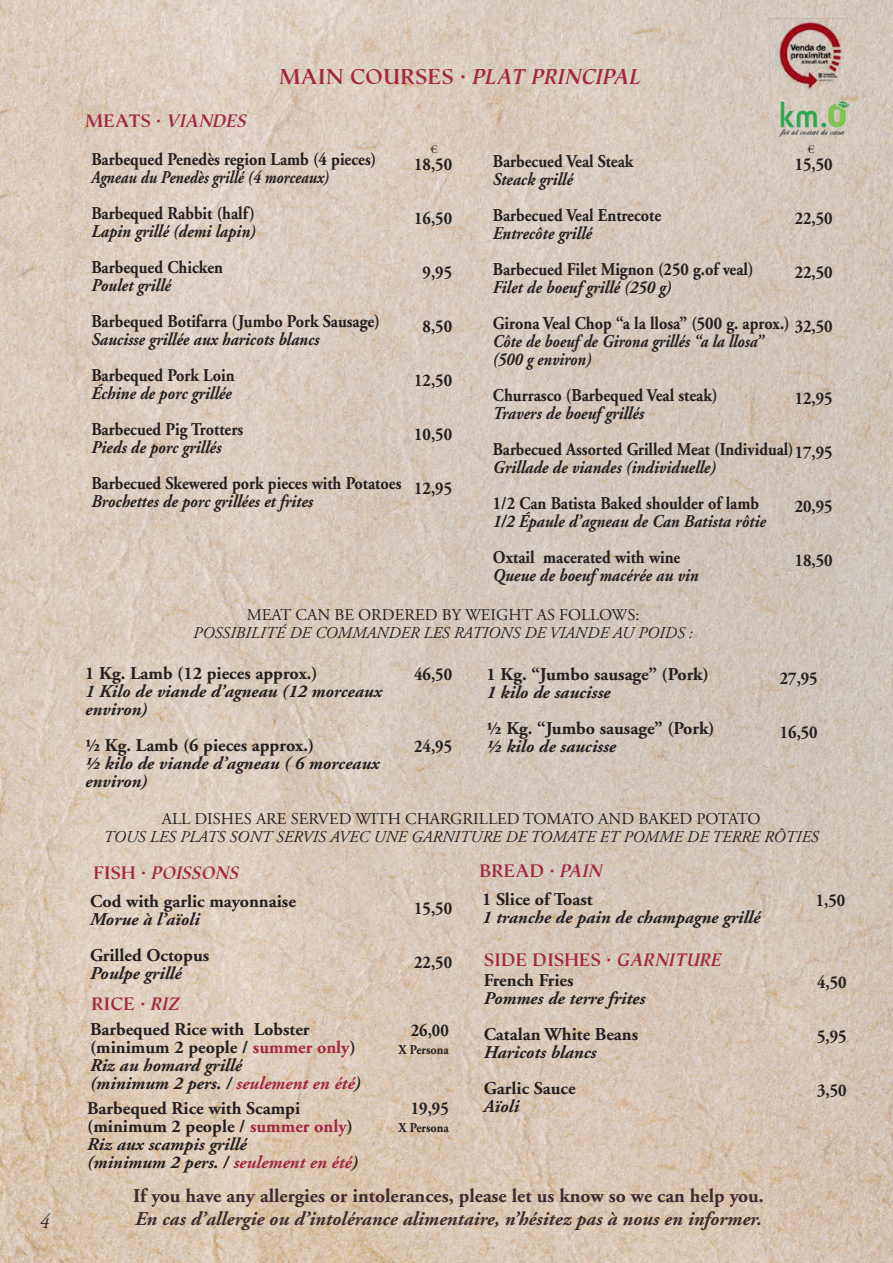
<style>
.page{position:relative;width:893px;height:1263px;background:#fff}
.page>*{position:absolute;margin:0;border:0;box-sizing:border-box;transform-origin:0 0}
.t1{font:italic 700 21.45px "Semper";letter-spacing:.05em;color:#a22842}
.t2{font:italic 21px "Adobe Garamond LT";color:#231f20;scale:.88 1}
.t3{font:italic 700 19.5px "Adobe Garamond LT";color:#3f2a2f}
.t4{font:700 19.5px "Adobe Garamond LT";color:#3f2a2f}
.t5{font:700 18px "Adobe Garamond LT";color:#231f20;scale:.9 1}
.t6{font:700 18px/18px "Adobe Garamond LT";color:#231f20}
.t7{font:italic 700 18px "Adobe Garamond LT";color:#231f20;scale:.9 1}
.t8{font:italic 700 18px/18px "Adobe Garamond LT";color:#231f20}
.t9{font:italic 700 18px/18px "Adobe Garamond LT";color:#231f20;scale:.87 1}
.t10{font:700 18px "Adobe Garamond LT";color:#231f20;scale:.89 1}
.t11{font:700 18px "Semper";letter-spacing:.05em;color:#a22842}
.t12{font:italic 700 18px "Adobe Garamond LT";color:#231f20;scale:.84 1}
.t13{font:italic 700 18px "Semper";letter-spacing:.05em;color:#a22842}
.t14{font:italic 16.5px "Adobe Garamond LT";color:#231f20}
.t15{font:16.5px "Adobe Garamond LT";color:#231f20}
.t16{font:700 13.5px "Adobe Garamond LT";color:#231f20;scale:.9 1}
.t17{font:12px "Adobe Garamond LT";color:#231f20}
.s1{font-style:normal}
.s2{font-style:italic}
.s3{color:#a22842}
.s4{font-style:italic;color:#a22842}
</style>
<div class="page">
<img style="left:0;top:0;width:893px;height:1263px">
<img style="left:770px;top:19px;width:82px;height:74px">
<img style="left:776px;top:95px;width:77px;height:44px">
<p class="t2" style="left:40px;top:1208px;width:12px">4</p>
<p class="t13" style="left:85px;top:110px;width:162px"><span class="s1">MEATS ·</span> VIANDES</p>
<p class="t1" style="left:279px;top:64px;width:362px"><span class="s1">MAIN COURSES ·</span> PLAT PRINCIPAL</p>
<p class="t5" style="left:91px;top:148px;width:318px">Barbequed Penedès region Lamb (4 pieces)</p>
<p class="t12" style="left:91px;top:166px;width:284px">Agneau du Penedès grillé (4 morceaux)</p>
<p class="t5" style="left:91px;top:202px;width:183px">Barbequed Rabbit (half)</p>
<p class="t7" style="left:91px;top:220px;width:184px">Lapin grillé (demi lapin)</p>
<p class="t5" style="left:91px;top:256px;width:148px">Barbequed Chicken</p>
<p class="t7" style="left:91px;top:274px;width:90px">Poulet grillé</p>
<p class="t5" style="left:91px;top:310px;width:322px">Barbequed Botifarra (Jumbo Pork Sausage)</p>
<p class="t7" style="left:91px;top:328px;width:255px">Saucisse grillée aux haricots blancs</p>
<p class="t5" style="left:91px;top:364px;width:161px">Barbequed Pork Loin</p>
<p class="t7" style="left:91px;top:382px;width:157px">Échine de porc grillée</p>
<p class="t5" style="left:91px;top:418px;width:170px">Barbecued Pig Trotters</p>
<p class="t7" style="left:91px;top:436px;width:146px">Pieds de porc grillés</p>
<p class="t5" style="left:91px;top:472px;width:346px">Barbecued Skewered pork pieces with Potatoes</p>
<p class="t7" style="left:91px;top:490px;width:248px">Brochettes de porc grillées et frites</p>
<p class="t17" style="left:431px;top:142px;width:8px">€</p>
<p class="t17" style="left:808px;top:142px;width:8px">€</p>
<p class="t5" style="left:493px;top:151px;width:158px">Barbecued Veal Steak</p>
<p class="t7" style="left:493px;top:169px;width:90px">Steack grillé</p>
<p class="t5" style="left:493px;top:205px;width:189px">Barbecued Veal Entrecote</p>
<p class="t7" style="left:493px;top:223px;width:112px">Entrecôte grillé</p>
<p class="t5" style="left:493px;top:259px;width:291px">Barbecued Filet Mignon (250 g.of veal)</p>
<p class="t7" style="left:493px;top:277px;width:200px">Filet de boeuf grillé (250 g)</p>
<p class="t5" style="left:493px;top:313px;width:331px">Girona Veal Chop “a la llosa” (500 g. aprox.)</p>
<p class="t9" style="left:493px;top:333px;width:313px">Côte de boeuf de Girona grillés “a la llosa” (500 g environ)</p>
<p class="t5" style="left:493px;top:385px;width:251px">Churrasco (Barbequed Veal steak)</p>
<p class="t7" style="left:493px;top:403px;width:170px">Travers de boeuf grillés</p>
<p class="t10" style="left:493px;top:439px;width:340px">Barbecued Assorted Grilled Meat (Individual)</p>
<p class="t7" style="left:493px;top:457px;width:249px">Grillade de viandes (individuelle)</p>
<p class="t5" style="left:493px;top:493px;width:297px">1/2 Can Batista Baked shoulder of lamb</p>
<p class="t7" style="left:493px;top:511px;width:305px">1/2 Épaule d’agneau de Can Batista rôtie</p>
<p class="t5" style="left:493px;top:547px;width:210px">Oxtail macerated with wine</p>
<p class="t7" style="left:493px;top:565px;width:230px">Queue de boeuf macérée au vin</p>
<p class="t5" style="left:414px;top:153px;width:44px">18,50</p>
<p class="t5" style="left:414px;top:207px;width:44px">16,50</p>
<p class="t5" style="left:423px;top:261px;width:34px">9,95</p>
<p class="t5" style="left:423px;top:315px;width:34px">8,50</p>
<p class="t5" style="left:414px;top:369px;width:44px">12,50</p>
<p class="t5" style="left:414px;top:423px;width:44px">10,50</p>
<p class="t5" style="left:414px;top:477px;width:44px">12,95</p>
<p class="t5" style="left:795px;top:153px;width:44px">15,50</p>
<p class="t5" style="left:795px;top:207px;width:44px">22,50</p>
<p class="t5" style="left:795px;top:261px;width:44px">22,50</p>
<p class="t5" style="left:795px;top:315px;width:44px">32,50</p>
<p class="t5" style="left:795px;top:387px;width:44px">12,95</p>
<p class="t5" style="left:795px;top:441px;width:44px">17,95</p>
<p class="t5" style="left:795px;top:495px;width:44px">20,95</p>
<p class="t5" style="left:795px;top:549px;width:44px">18,50</p>
<p class="t15" style="left:247px;top:605px;width:394px">MEAT CAN BE ORDERED BY WEIGHT AS FOLLOWS:</p>
<p class="t14" style="left:193px;top:623px;width:501px">POSSIBILITÉ DE COMMANDER LES RATIONS DE VIANDE AU POIDS :</p>
<p class="t6" style="left:85px;top:664px;width:234px">1 Kg. Lamb (12 pieces approx.)</p>
<p class="t8" style="left:85px;top:682px;width:298px">1 Kilo de viande d’agneau (12 morceaux environ)</p>
<p class="t6" style="left:85px;top:736px;width:230px">½ Kg. Lamb (6 pieces approx.)</p>
<p class="t8" style="left:85px;top:754px;width:296px">½ kilo de viande d’agneau ( 6 morceaux environ)</p>
<p class="t5" style="left:414px;top:663px;width:44px">46,50</p>
<p class="t5" style="left:414px;top:735px;width:44px">24,95</p>
<p class="t6" style="left:486px;top:665px;width:224px">1 Kg. “Jumbo sausage” (Pork)</p>
<p class="t8" style="left:486px;top:683px;width:125px">1 kilo de saucisse</p>
<p class="t6" style="left:486px;top:719px;width:230px">½ Kg. “Jumbo sausage” (Pork)</p>
<p class="t8" style="left:486px;top:737px;width:131px">½ kilo de saucisse</p>
<p class="t5" style="left:780px;top:667px;width:44px">27,95</p>
<p class="t5" style="left:780px;top:721px;width:44px">16,50</p>
<p class="t15" style="left:162px;top:809px;width:600px">ALL DISHES ARE SERVED WITH CHARGRILLED TOMATO AND BAKED POTATO</p>
<p class="t14" style="left:104px;top:827px;width:717px">TOUS LES PLATS SONT SERVIS AVEC UNE GARNITURE DE TOMATE ET POMME DE TERRE RÔTIES</p>
<p class="t13" style="left:94px;top:861px;width:146px"><span class="s1">FISH ·</span> POISSONS</p>
<p class="t11" style="left:480px;top:859px;width:123px">BREAD · <span class="s2">PAIN</span></p>
<p class="t6" style="left:90px;top:892px;width:207px">Cod with garlic mayonnaise</p>
<p class="t8" style="left:90px;top:910px;width:111px">Morue à l’aïoli</p>
<p class="t6" style="left:90px;top:946px;width:121px">Grilled Octopus</p>
<p class="t8" style="left:90px;top:964px;width:93px">Poulpe grillé</p>
<p class="t11" style="left:92px;top:993px;width:89px">RICE · <span class="s2">RIZ</span></p>
<p class="t5" style="left:414px;top:898px;width:44px">15,50</p>
<p class="t5" style="left:414px;top:952px;width:44px">22,50</p>
<p class="t6" style="left:90px;top:1021px;width:272px">Barbequed Rice with Lobster (minimum 2 people / <span class="s3">summer only</span>)<br><span class="s2">Riz au homard grillé<br>(minimum 2 pers. /</span> <span class="s4">seulement en été</span><span class="s2">)</span></p>
<p class="t5" style="left:411px;top:1019px;width:44px">26,00</p>
<p class="t16" style="left:399px;top:1041px;width:57px">X Persona</p>
<p class="t6" style="left:87px;top:1099px;width:272px">Barbequed Rice with Scampi (minimum 2 people / <span class="s3">summer only</span>)<br><span class="s2">Riz aux scampis grillé<br>(minimum 2 pers. /</span> <span class="s4">seulement en été</span><span class="s2">)</span></p>
<p class="t5" style="left:411px;top:1098px;width:44px">19,95</p>
<p class="t16" style="left:399px;top:1120px;width:57px">X Persona</p>
<p class="t6" style="left:482px;top:890px;width:112px">1 Slice of Toast</p>
<p class="t8" style="left:482px;top:908px;width:280px">1 tranche de pain de champagne grillé</p>
<p class="t11" style="left:484px;top:949px;width:238px">SIDE DISHES · <span class="s2">GARNITURE</span></p>
<p class="t6" style="left:484px;top:971px;width:91px">French Fries</p>
<p class="t8" style="left:484px;top:989px;width:163px">Pommes de terre frites</p>
<p class="t6" style="left:484px;top:1025px;width:156px">Catalan White Beans</p>
<p class="t8" style="left:484px;top:1043px;width:114px">Haricots blancs</p>
<p class="t6" style="left:484px;top:1079px;width:93px">Garlic Sauce</p>
<p class="t8" style="left:484px;top:1097px;width:37px">Aïoli</p>
<p class="t4" style="left:133px;top:1184px;width:632px">If you have any allergies or intolerances, please let us know so we can help you.</p>
<p class="t3" style="left:135px;top:1207px;width:628px">En cas d’allergie ou d’intolérance alimentaire, n’hésitez pas à nous en informer.</p>
<p class="t5" style="left:816px;top:890px;width:34px">1,50</p>
<p class="t5" style="left:817px;top:971px;width:34px">4,50</p>
<p class="t5" style="left:817px;top:1025px;width:34px">5,95</p>
<p class="t5" style="left:817px;top:1079px;width:34px">3,50</p>
</div>
